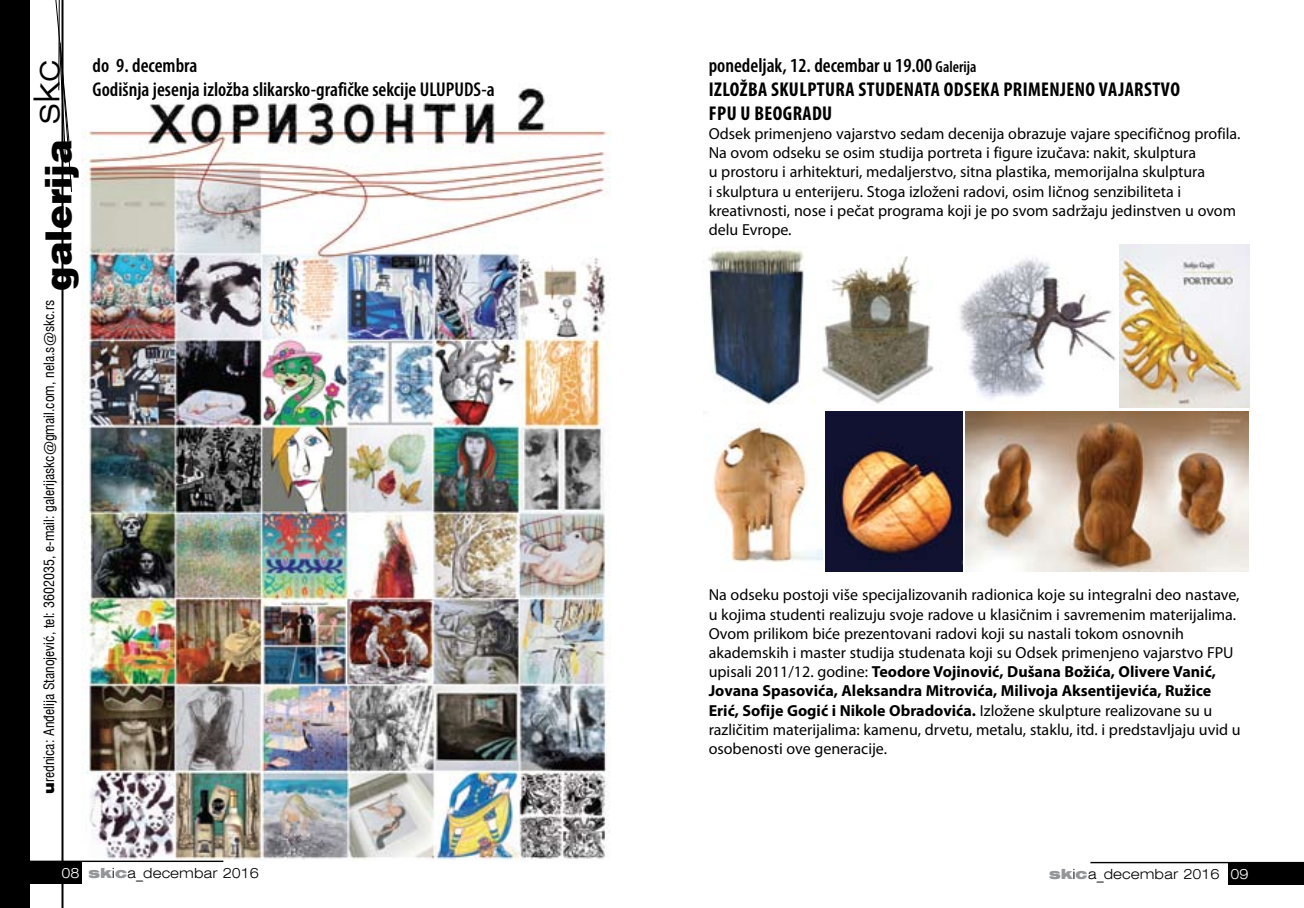
<style>
.page{position:relative;width:1304px;height:908px;background:#fff}
.page>*{position:absolute;margin:0;border:0;box-sizing:border-box;transform-origin:0 0}
.t1{font:900 36px "Swiss 721 BT";color:#000}
.t2{font:700 condensed 20px/24px "Myriad Pro";letter-spacing:.02em;color:#000}
.t3{font:600 condensed 20px/24px "Myriad Pro";color:#000}
.t4{font:16px/19.2px "Myriad Pro";color:#000}
.t5{font:condensed 14px "Swiss 721 BT";color:#000}
.t6{font:300 expanded 14px "Swiss 721 BT";color:#000}
.s1{font-weight:900;font-stretch:expanded}
.s2{font-weight:600}
.s3{font-weight:600;font-size:16px}
.s4{font-weight:700}
.s5{color:#fff}
.s6{font-weight:900;color:#939598}
</style>
<div class="page">
<img style="left:81px;top:87px;width:529px;height:772px">
<svg style="left:55px;top:0;width:17px;height:192px"></svg>
<hr style="left:58px;top:0;width:2px;height:90px;background:#000">
<hr style="left:62px;top:0;width:2px;height:907px;background:#000">
<div style="left:0;top:0;width:29px;height:907px;background:#000"></div>
<div style="left:0;top:860px;width:82px;height:23px;background:#000"></div>
<div style="left:1228px;top:862px;width:76px;height:22px;background:#000"></div>
<hr style="left:0;top:860px;width:223px;height:1px;background:#000">
<hr style="left:1090px;top:861px;width:214px;height:1px;background:#000">
<img style="left:708px;top:248px;width:107px;height:157px">
<img style="left:822px;top:256px;width:112px;height:148px">
<img style="left:959px;top:258px;width:157px;height:141px">
<img style="left:713px;top:423px;width:110px;height:140px">
<img style="left:965px;top:411px;width:284px;height:160px">
<img style="left:826px;top:411px;width:137px;height:160px">
<img style="left:1120px;top:244px;width:129px;height:163px">
<h1 class="t1" style="left:37px;top:291px;width:232px;rotate:-90deg">galerija <sup>skc</sup></h1>
<p class="t5" style="left:41px;top:793px;width:495px;rotate:-90deg"><span class="s1">u</span>rednica: An|elija Stanojevi}, tel: 3602035, e-mail: galerijaskcªgmail.com, nela.sªskc.rs</p>
<p class="t3" style="left:93px;top:53px;width:404px">do 9. decembra<br>Godišnja jesenja izložba slikarsko-grafičke sekcije ULUPUDS-a</p>
<p class="t2" style="left:709px;top:53px;width:473px"><span class="s2">ponedeljak, 12. decembar u 19.00</span> <span class="s3">Galerija<br></span>IZLOŽBA SKULPTURA STUDENATA ODSEKA PRIMENJENO VAJARSTVO<br>FPU U BEOGRADU</p>
<p class="t4" style="left:709px;top:124px;width:533px">Odsek primenjeno vajarstvo sedam decenija obrazuje vajare specifičnog profila.<br>Na ovom odseku se osim studija portreta i figure izučava: nakit, skulptura<br>u prostoru i arhitekturi, medaljerstvo, sitna plastika, memorijalna skulptura<br>i skulptura u enterijeru. Stoga izloženi radovi, osim ličnog senzibiliteta i kreativnosti, nose i pečat programa koji je po svom sadržaju jedinstven u ovom delu Evrope.</p>
<p class="t4" style="left:709px;top:584px;width:533px">Na odseku postoji više specijalizovanih radionica koje su integralni deo nastave, u kojima studenti realizuju svoje radove u klasičnim i savremenim materijalima.<br>Ovom prilikom biće prezentovani radovi koji su nastali tokom osnovnih akademskih i master studija studenata koji su Odsek primenjeno vajarstvo FPU upisali 2011/12. godine: <span class="s4">Teodore Vojinović, Dušana Božića, Olivere Vanić, Jovana Spasovića, Aleksandra Mitrovića, Milivoja Aksentijevića, Ružice Erić, Sofije Gogić i Nikole Obradovića.</span> Izložene skulpture realizovane su u različitim materijalima: kamenu, drvetu, metalu, staklu, itd. i predstavljaju uvid u osobenosti ove generacije.</p>
<p class="t6" style="left:61px;top:864px;width:199px"><span class="s5">08</span> <span class="s6">sk</span>i<span class="s6">c</span>a_decembar 2016</p>
<p class="t6" style="left:1049px;top:865px;width:201px"><span class="s6">sk</span>i<span class="s6">c</span>a_decembar 2016 <span class="s5">09</span></p>
</div>
